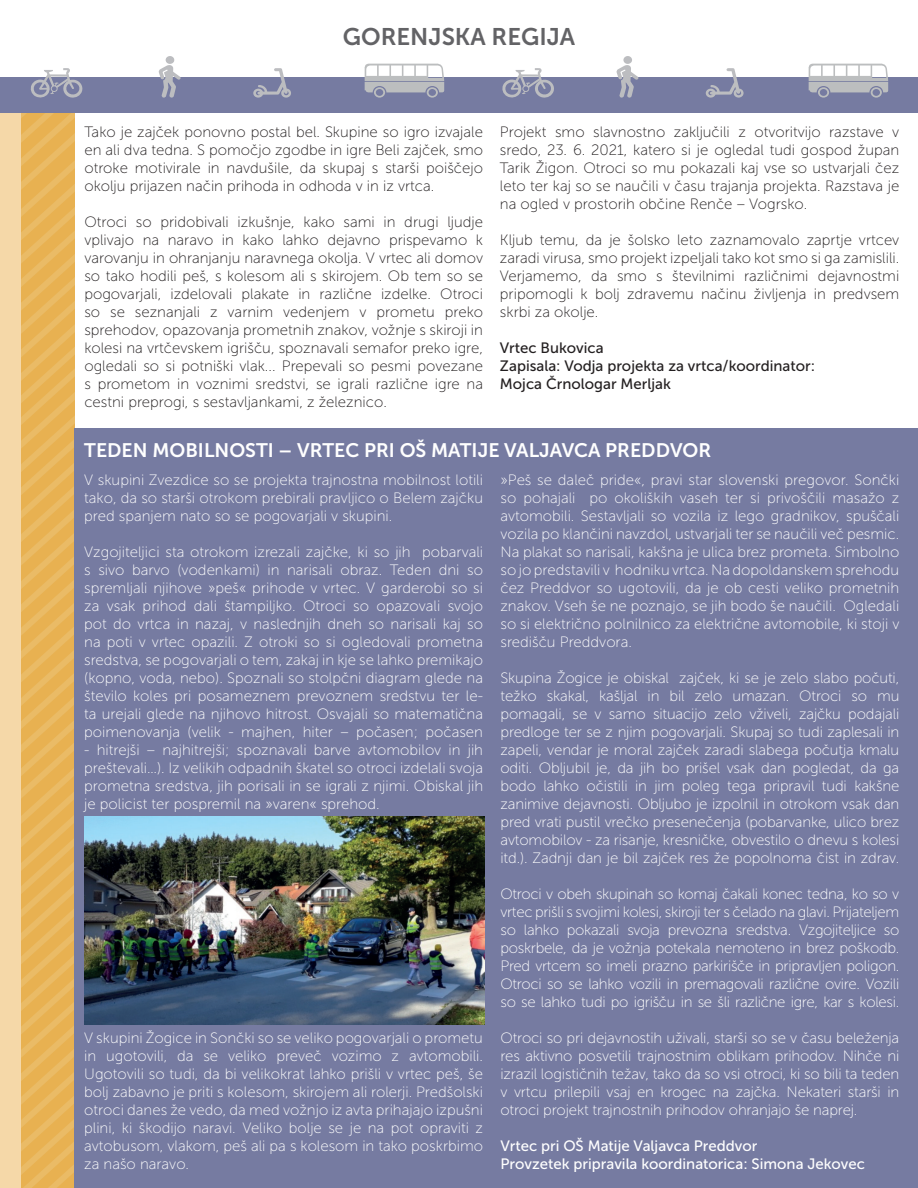
<style>
.page{position:relative;width:918px;height:1188px;background:#fff}
.page>*{position:absolute;margin:0;border:0;box-sizing:border-box;transform-origin:0 0}
.t1{font:24px "Museo Sans 700";color:#636366}
.t2{font:19.5px "Museo Sans 700";color:#fff}
.t3{font:15px/18px "Museo Sans 100";color:#fff;text-align:justify}
.t4{font:15px/18px "Museo Sans 100";color:#231f20;text-align:justify}
.t5{font:15px/18px "Museo Sans 500";color:#fff}
.t6{font:15px/18px "Museo Sans 500";color:#231f20}
</style>
<div class="page">
<div style="left:0;top:78px;width:21px;height:1110px;background:#f5d8a8"></div>
<div style="left:0;top:78px;width:918px;height:35px;background:#767ba1"></div>
<svg style="left:501px;top:68px;width:54px;height:30px"></svg>
<svg style="left:616px;top:56px;width:22px;height:42px"></svg>
<svg style="left:706px;top:68px;width:38px;height:30px"></svg>
<svg style="left:808px;top:63px;width:81px;height:35px"></svg>
<svg style="left:10px;top:68px;width:92px;height:1120px"></svg>
<svg style="left:158px;top:56px;width:23px;height:42px"></svg>
<svg style="left:253px;top:68px;width:38px;height:30px"></svg>
<svg style="left:364px;top:63px;width:81px;height:35px"></svg>
<div style="left:75px;top:429px;width:843px;height:759px;background:#767ba1"></div>
<img style="left:84px;top:817px;width:400px;height:208px">
<h1 class="t1" style="left:343px;top:23px;width:234px">GORENJSKA REGIJA</h1>
<p class="t4" style="left:84px;top:123px;width:400px">Tako je zajček ponovno postal bel. Skupine so igro izvajale en ali dva tedna. S pomočjo zgodbe in igre Beli zajček, smo otroke motivirale in navdušile, da skupaj s starši poiščejo okolju prijazen način prihoda in odhoda v in iz vrtca.</p>
<p class="t4" style="left:84px;top:213px;width:400px">Otroci so pridobivali izkušnje, kako sami in drugi ljudje vplivajo na naravo in kako lahko dejavno prispevamo k varovanju in ohranjanju naravnega okolja. V vrtec ali domov so tako hodili peš, s kolesom ali s skirojem. Ob tem so se pogovarjali, izdelovali plakate in različne izdelke. Otroci so se seznanjali z varnim vedenjem v prometu preko sprehodov, opazovanja prometnih znakov, vožnje s skiroji in kolesi na vrtčevskem igrišču, spoznavali semafor preko igre, ogledali so si potniški vlak... Prepevali so pesmi povezane s prometom in voznimi sredstvi, se igrali različne igre na cestni preprogi, s sestavljankami, z železnico.</p>
<p class="t4" style="left:500px;top:123px;width:401px">Projekt smo slavnostno zaključili z otvoritvijo razstave v sredo, 23. 6. 2021, katero si je ogledal tudi gospod župan Tarik Žigon. Otroci so mu pokazali kaj vse so ustvarjali čez leto ter kaj so se naučili v času trajanja projekta. Razstava je na ogled v prostorih občine Renče – Vogrsko.</p>
<p class="t4" style="left:500px;top:231px;width:401px">Kljub temu, da je šolsko leto zaznamovalo zaprtje vrtcev zaradi virusa, smo projekt izpeljali tako kot smo si ga zamislili.<br>Verjamemo, da smo s številnimi različnimi dejavnostmi pripomogli k bolj zdravemu načinu življenja in predvsem skrbi za okolje.</p>
<p class="t6" style="left:500px;top:338px;width:317px">Vrtec Bukovica<br>Zapisala: Vodja projekta za vrtca/koordinator:<br>Mojca Črnologar Merljak</p>
<h2 class="t2" style="left:84px;top:439px;width:628px">TEDEN MOBILNOSTI – VRTEC PRI OŠ MATIJE VALJAVCA PREDDVOR</h2>
<p class="t3" style="left:84px;top:471px;width:400px">V skupini Zvezdice so se projekta trajnostna mobilnost lotili tako, da so starši otrokom prebirali pravljico o Belem zajčku pred spanjem nato so se pogovarjali v skupini.</p>
<p class="t3" style="left:84px;top:543px;width:400px">Vzgojiteljici sta otrokom izrezali zajčke, ki so jih pobarvali s sivo barvo (vodenkami) in narisali obraz. Teden dni so spremljali njihove »peš« prihode v vrtec. V garderobi so si za vsak prihod dali štampiljko. Otroci so opazovali svojo pot do vrtca in nazaj, v naslednjih dneh so narisali kaj so na poti v vrtec opazili. Z otroki so si ogledovali prometna sredstva, se pogovarjali o tem, zakaj in kje se lahko premikajo (kopno, voda, nebo). Spoznali so stolpčni diagram glede na število koles pri posameznem prevoznem sredstvu ter le&shy;ta urejali glede na njihovo hitrost. Osvajali so matematična poimenovanja (velik - majhen, hiter – počasen; počasen</p>
<p class="t3" style="left:84px;top:741px;width:400px">- hitrejši – najhitrejši; spoznavali barve avtomobilov in jih preštevali…). Iz velikih odpadnih škatel so otroci izdelali svoja prometna sredstva, jih porisali in se igrali z njimi. Obiskal jih je policist ter pospremil na »varen« sprehod.</p>
<p class="t3" style="left:500px;top:471px;width:400px">»Peš se daleč pride«, pravi star slovenski pregovor. Sončki so pohajali po okoliških vaseh ter si privoščili masažo z avtomobili. Sestavljali so vozila iz lego gradnikov, spuščali vozila po klančini navzdol, ustvarjali ter se naučili več pesmic.<br>Na plakat so narisali, kakšna je ulica brez prometa. Simbolno so jo predstavili v hodniku vrtca. Na dopoldanskem sprehodu čez Preddvor so ugotovili, da je ob cesti veliko prometnih znakov. Vseh še ne poznajo, se jih bodo še naučili. Ogledali so si električno polnilnico za električne avtomobile, ki stoji v središču Preddvora.</p>
<p class="t3" style="left:500px;top:669px;width:400px">Skupina Žogice je obiskal zajček, ki se je zelo slabo počuti, težko skakal, kašljal in bil zelo umazan. Otroci so mu pomagali, se v samo situacijo zelo vživeli, zajčku podajali predloge ter se z njim pogovarjali. Skupaj so tudi zaplesali in zapeli, vendar je moral zajček zaradi slabega počutja kmalu oditi. Obljubil je, da jih bo prišel vsak dan pogledat, da ga bodo lahko očistili in jim poleg tega pripravil tudi kakšne zanimive dejavnosti. Obljubo je izpolnil in otrokom vsak dan pred vrati pustil vrečko presenečenja (pobarvanke, ulico brez avtomobilov - za risanje, kresničke, obvestilo o dnevu s kolesi itd.). Zadnji dan je bil zajček res že popolnoma čist in zdrav.</p>
<p class="t3" style="left:500px;top:885px;width:400px">Otroci v obeh skupinah so komaj čakali konec tedna, ko so v vrtec prišli s svojimi kolesi, skiroji ter s čelado na glavi. Prijateljem so lahko pokazali svoja prevozna sredstva. Vzgojiteljice so poskrbele, da je vožnja potekala nemoteno in brez poškodb.<br>Pred vrtcem so imeli prazno parkirišče in pripravljen poligon.<br>Otroci so se lahko vozili in premagovali različne ovire. Vozili so se lahko tudi po igrišču in se šli različne igre, kar s kolesi.</p>
<p class="t3" style="left:500px;top:1029px;width:400px">Otroci so pri dejavnostih uživali, starši so se v času beleženja res aktivno posvetili trajnostnim oblikam prihodov. Nihče ni izrazil logističnih težav, tako da so vsi otroci, ki so bili ta teden v vrtcu prilepili vsaj en krogec na zajčka. Nekateri starši in otroci projekt trajnostnih prihodov ohranjajo še naprej.</p>
<p class="t5" style="left:500px;top:1137px;width:366px">Vrtec pri OŠ Matije Valjavca Preddvor<br>Provzetek pripravila koordinatorica: Simona Jekovec</p>
<p class="t3" style="left:84px;top:1029px;width:400px">V skupini Žogice in Sončki so se veliko pogovarjali o prometu in ugotovili, da se veliko preveč vozimo z avtomobili.<br>Ugotovili so tudi, da bi velikokrat lahko prišli v vrtec peš, še bolj zabavno je priti s kolesom, skirojem ali rolerji. Predšolski otroci danes že vedo, da med vožnjo iz avta prihajajo izpušni plini, ki škodijo naravi. Veliko bolje se je na pot opraviti z avtobusom, vlakom, peš ali pa s kolesom in tako poskrbimo za našo naravo.</p>
</div>
